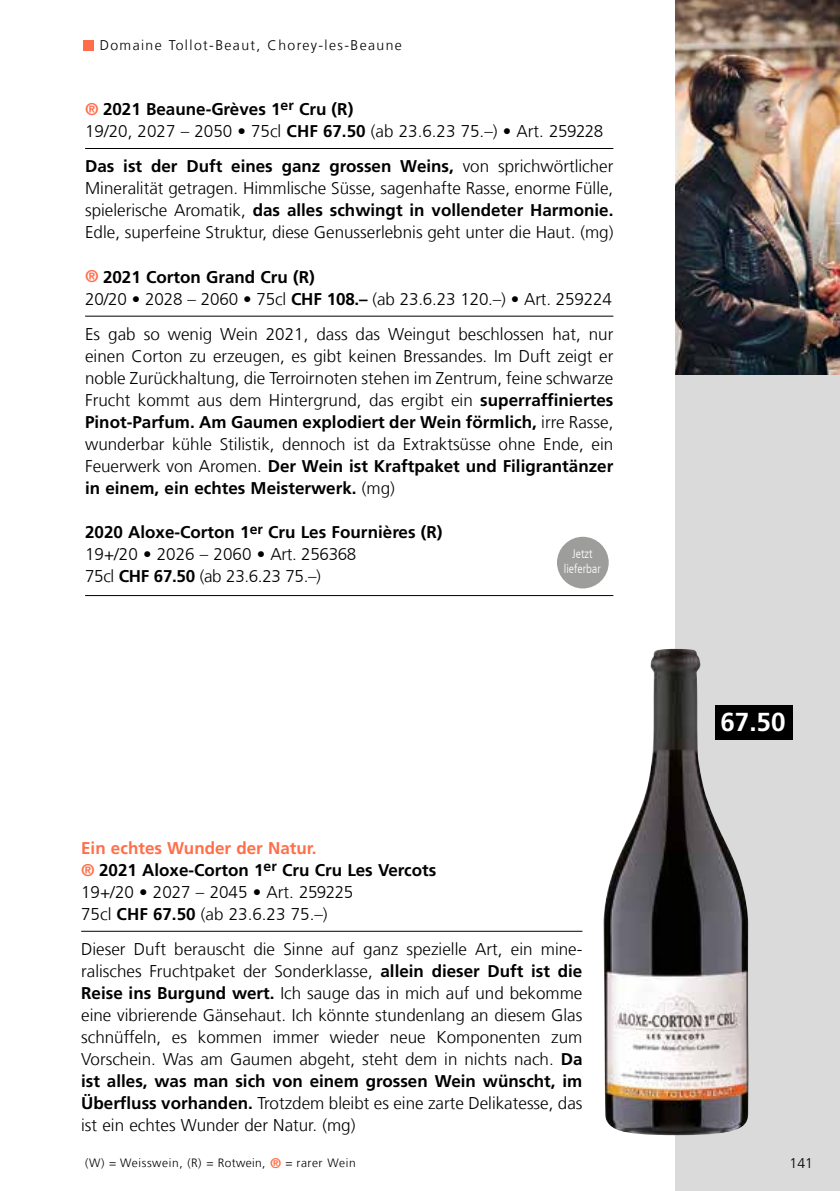
<style>
.page{position:relative;width:840px;height:1191px;background:#fff}
.page>*{position:absolute;margin:0;border:0;box-sizing:border-box;transform-origin:0 0}
.t1{font:700 26px "Frutiger LT Com";color:#fff}
.t2{font:300 17px/22px "Frutiger LT Com";color:#000}
.t3{font:300 17px/22px "Frutiger LT Com";letter-spacing:-.02em;color:#000}
.t4{font:300 14px "Frutiger LT Com";letter-spacing:.1em;color:#000}
.t5{font:300 condensed 12.4px/15.2px "Frutiger LT Com";color:#fff;text-align:center}
.t6{font:300 12px "Frutiger LT Com";letter-spacing:.05em;color:#000}
.s1{font-weight:700;color:#ff6e49}
.s2{font-weight:700}
.s3{font-weight:700;font-size:14px;color:#ff6e49}
</style>
<div class="page">
<div style="left:675px;top:0;width:164px;height:1191px;background:#dadada"></div>
<div style="left:83px;top:40px;width:10px;height:10px;background:#ff6e49"></div>
<hr style="left:85px;top:148px;width:528px;height:1px;background:#000">
<hr style="left:85px;top:316px;width:528px;height:1px;background:#000">
<hr style="left:85px;top:595px;width:528px;height:1px;background:#000">
<img style="left:675px;top:0;width:164px;height:374px">
<img style="left:603px;top:649px;width:145px;height:486px">
<hr style="left:81px;top:931px;width:501px;height:1px;background:#000">
<div style="left:714px;top:705px;width:78px;height:35px;background:#000"></div>
<div style="left:556px;top:537px;width:52px;height:51px;background:#9d9d9c;border-radius:50%"></div>
<p class="t4" style="left:100px;top:37px;width:303px">Domaine Tollot-Beaut, Chorey-les-Beaune</p>
<p class="t2" style="left:85px;top:98px;width:519px"><span class="s1">®</span> <span class="s2">2021 Beaune-Grèves 1</span><sup>er</sup> <span class="s2">Cru (R)<br></span>19/20, 2027 – 2050 • 75cl <span class="s2">CHF 67.50</span> (ab 23.6.23 75.–) • Art. 259228</p>
<p class="t2" style="left:85px;top:156px;width:529px;text-align:justify"><span class="s2">Das ist der Duft eines ganz grossen Weins,</span> von sprichwörtlicher Mineralität getragen. Himmlische Süsse, sagenhafte Rasse, enorme Fülle, spielerische Aromatik, <span class="s2">das alles schwingt in vollendeter Harmonie.<br></span>Edle, superfeine Struktur, diese Genusserlebnis geht unter die Haut. (mg)</p>
<p class="t2" style="left:85px;top:266px;width:528px"><span class="s1">®</span> <span class="s2">2021 Corton Grand Cru (R)<br></span>20/20 • 2028 – 2060 • 75cl <span class="s2">CHF 108.–</span> (ab 23.6.23 120.–) • Art. 259224</p>
<p class="t2" style="left:85px;top:323px;width:529px;text-align:justify">Es gab so wenig Wein 2021, dass das Weingut beschlossen hat, nur einen Corton zu erzeugen, es gibt keinen Bressandes. Im Duft zeigt er noble Zurückhaltung, die Terroirnoten stehen im Zentrum, feine schwarze Frucht kommt aus dem Hintergrund, das ergibt ein <span class="s2">superraffiniertes Pinot-Parfum. Am Gaumen explodiert der Wein förmlich,</span> irre Rasse, wunderbar kühle Stilistik, dennoch ist da Extraktsüsse ohne Ende, ein Feuerwerk von Aromen. <span class="s2">Der Wein ist Kraftpaket und Filigrantänzer in einem, ein echtes Meisterwerk.</span> (mg)</p>
<p class="t3" style="left:85px;top:521px;width:359px"><span class="s2">2020 Aloxe-Corton 1</span><sup>er</sup> <span class="s2">Cru Les Fournières (R)<br></span>19+/20 • 2026 – 2060 • Art. 256368<br>75cl <span class="s2">CHF 67.50</span> (ab 23.6.23 75.–)</p>
<p class="t5" style="left:563px;top:546px;width:38px">Jetzt lieferbar</p>
<p class="t2" style="left:81px;top:837px;width:356px"><span class="s1">Ein echtes Wunder der Natur.<br>®</span> <span class="s2">2021 Aloxe-Corton 1</span><sup>er</sup> <span class="s2">Cru Cru Les Vercots </span>19+/20 • 2027 – 2045 • Art. 259225<br>75cl <span class="s2">CHF 67.50</span> (ab 23.6.23 75.–)</p>
<p class="t2" style="left:81px;top:938px;width:502px;text-align:justify">Dieser Duft berauscht die Sinne auf ganz spezielle Art, ein mine&shy;ralisches Fruchtpaket der Sonderklasse, <span class="s2">allein dieser Duft ist die Reise ins Burgund wert.</span> Ich sauge das in mich auf und bekomme eine vibrierende Gänsehaut. Ich könnte stundenlang an diesem Glas schnüffeln, es kommen immer wieder neue Komponenten zum Vorschein. Was am Gaumen abgeht, steht dem in nichts nach. <span class="s2">Da ist alles, was man sich von einem grossen Wein wünscht, im Überfluss vorhanden.</span> Trotzdem bleibt es eine zarte Delikatesse, das ist ein echtes Wunder der Natur. (mg)</p>
<p class="t6" style="left:85px;top:1155px;width:272px">(W) = Weisswein, (R) = Rotwein, <span class="s3">®</span> = rarer Wein</p>
<h1 class="t1" style="left:720px;top:707px;width:67px">67.50</h1>
<p class="t4" style="left:789px;top:1155px;width:25px">141</p>
</div>
